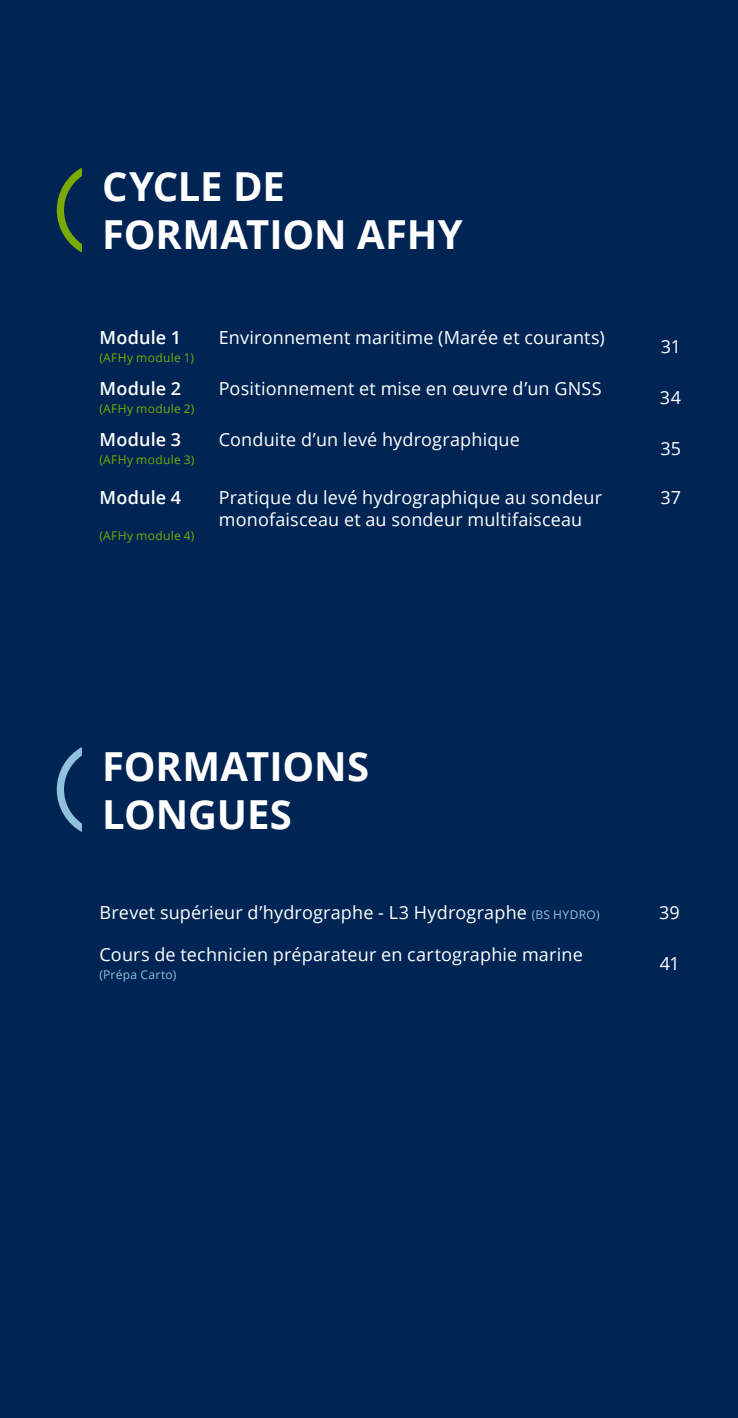
<style>
.page{position:relative;width:738px;height:1418px;background:#fff}
.page>*{position:absolute;margin:0;border:0;box-sizing:border-box;transform-origin:0 0}
.t1{font:700 40px/48px "Open Sans";letter-spacing:-.005em;color:#fff}
.t2{font:18px/21.6px "Open Sans";letter-spacing:.01em;color:#fff}
.t3{font:600 18px "Open Sans";letter-spacing:.01em;color:#fff}
.t4{font:12px "Open Sans";letter-spacing:.03em;color:#78aa00}
.t5{font:12px "Open Sans";letter-spacing:.025em;color:#90c1dd}
.s1{font-size:12px;color:#90c1dd}
</style>
<div class="page">
<div style="left:0;top:0;width:737px;height:1417px;background:#002554"></div>
<svg style="left:57px;top:167px;width:25px;height:85px"></svg>
<svg style="left:57px;top:747px;width:25px;height:85px"></svg>
<h1 class="t1" style="left:102px;top:162px;width:362px">CYCLE DE<br>FORMATION AFHY</h1>
<p class="t3" style="left:99px;top:325px;width:83px">Module 1</p>
<p class="t2" style="left:218px;top:326px;width:387px">Environnement maritime (Marée et courants)</p>
<p class="t4" style="left:99px;top:349px;width:96px">(AFHy module 1)</p>
<p class="t3" style="left:99px;top:376px;width:83px">Module 2</p>
<p class="t2" style="left:218px;top:377px;width:384px">Positionnement et mise en œuvre d’un GNSS</p>
<p class="t4" style="left:99px;top:400px;width:96px">(AFHy module 2)</p>
<p class="t3" style="left:99px;top:427px;width:83px">Module 3</p>
<p class="t2" style="left:218px;top:428px;width:302px">Conduite d’un levé hydrographique</p>
<p class="t4" style="left:99px;top:451px;width:96px">(AFHy module 3)</p>
<p class="t3" style="left:99px;top:485px;width:83px">Module 4</p>
<p class="t2" style="left:218px;top:486px;width:384px">Pratique du levé hydrographique au sondeur monofaisceau et au sondeur multifaisceau</p>
<p class="t4" style="left:99px;top:527px;width:96px">(AFHy module 4)</p>
<p class="t2" style="left:660px;top:335px;width:22px">31</p>
<p class="t2" style="left:659px;top:386px;width:23px">34</p>
<p class="t2" style="left:660px;top:437px;width:22px">35</p>
<p class="t2" style="left:660px;top:486px;width:22px">37</p>
<h1 class="t1" style="left:102px;top:741px;width:268px">FORMATIONS<br>LONGUES</h1>
<p class="t2" style="left:99px;top:901px;width:501px">Brevet supérieur d’hydrographe - L3 Hydrographe <span class="s1">(BS HYDRO)</span></p>
<p class="t2" style="left:658px;top:901px;width:22px">39</p>
<p class="t2" style="left:99px;top:943px;width:484px">Cours de technicien préparateur en cartographie marine</p>
<p class="t5" style="left:99px;top:966px;width:78px">(Prépa Carto)</p>
<p class="t2" style="left:659px;top:952px;width:22px">41</p>
</div>
